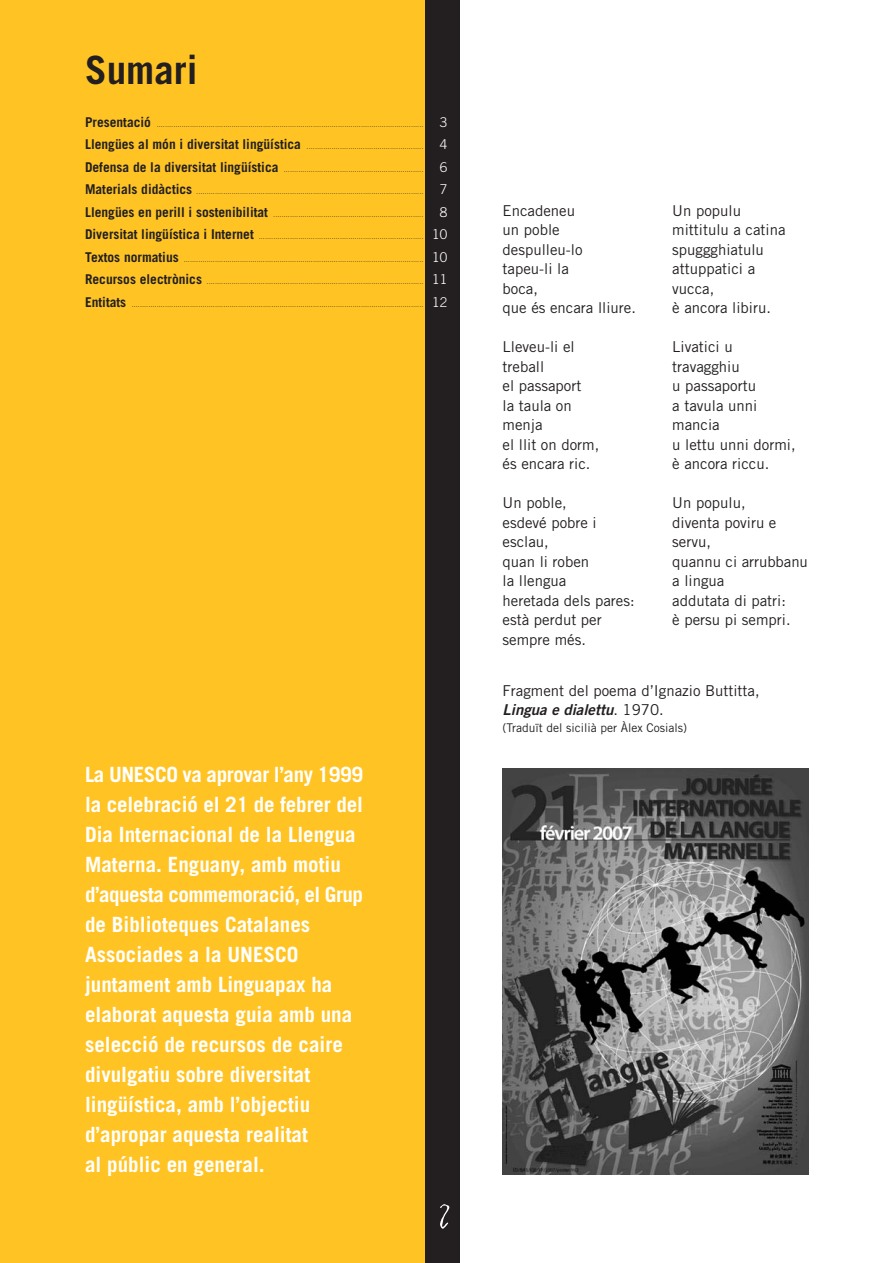
<style>
.page{position:relative;width:893px;height:1263px;background:#fff}
.page>*{position:absolute;margin:0;border:0;box-sizing:border-box;transform-origin:0 0}
.t1{font:57.3px "Rougfhouse";color:#fff}
.t2{font:700 39px "Trade Gothic";color:#231f20}
.t3{font:700 21px/30px "Trade Gothic";color:#fff}
.t4{font:15px/19.5px "Trade Gothic";color:#231f20}
.t5{font:italic 15px "Trade Gothic Bold Two";color:#231f20}
.t6{font:300 13.5px/22.5px "Trade Gothic";color:#fff;text-align:center}
.t7{font:12px "Trade Gothic";color:#231f20}
.t8{font:300 7.5px "Trade Gothic";color:#231f20}
.s1{font-weight:700;font-size:13.5px}
.s2{font-family:"Trade Gothic";font-style:normal}
</style>
<div class="page">
<div style="left:0;top:0;width:425px;height:1263px;background:#ffc424"></div>
<div style="left:425px;top:0;width:34px;height:1263px;background:#231f20"></div>
<img style="left:503px;top:769px;width:305px;height:406px">
<h2 class="t2" style="left:85px;top:56px;width:114px">Sumari</h2>
<p class="t8" style="left:85px;top:121px;width:340px"><span class="s1">Presentació</span> ................................................................................................................................</p>
<p class="t8" style="left:85px;top:144px;width:340px"><span class="s1">Llengües al món i diversitat lingüística</span> ........................................................</p>
<p class="t8" style="left:85px;top:166px;width:340px"><span class="s1">Defensa de la diversitat lingüística</span> ...................................................................</p>
<p class="t8" style="left:85px;top:189px;width:340px"><span class="s1">Materials didàctics</span> .............................................................................................................</p>
<p class="t8" style="left:85px;top:211px;width:340px"><span class="s1">Llengües en perill i sostenibilitat</span> ........................................................................</p>
<p class="t8" style="left:85px;top:234px;width:340px"><span class="s1">Diversitat lingüística i Internet</span> ...............................................................................</p>
<p class="t8" style="left:85px;top:256px;width:340px"><span class="s1">Textos normatius</span> ...................................................................................................................</p>
<p class="t8" style="left:85px;top:279px;width:340px"><span class="s1">Recursos electrònics</span> ........................................................................................................</p>
<p class="t8" style="left:85px;top:301px;width:340px"><span class="s1">Entitats</span> ............................................................................................................................................</p>
<h3 class="t6" style="left:432px;top:112px;width:17px">3<br>4<br>6<br>7<br>8<br>10<br>10<br>11<br>12</h3>
<p class="t3" style="left:85px;top:762px;width:280px">La UNESCO va aprovar l’any 1999 la celebració el 21 de febrer del<br>Dia Internacional de la Llengua<br>Materna. Enguany, amb motiu d’aquesta commemoració, el Grup de Biblioteques Catalanes<br>Associades a la UNESCO juntament amb Linguapax ha elaborat aquesta guia amb una selecció de recursos de caire divulgatiu sobre diversitat lingüística, amb l’objectiu d’apropar aquesta realitat<br>al públic en general.</p>
<h1 class="t1" style="left:435px;top:1170px;width:20px">2</h1>
<h3 class="t4" style="left:503px;top:202px;width:135px">Encadeneu<br>un poble despulleu-lo tapeu-li la<br>boca,<br>que és encara lliure.</h3>
<h3 class="t4" style="left:503px;top:339px;width:98px">Lleveu-li el treball<br>el passaport<br>la taula on menja<br>el llit on dorm, és encara ric.</h3>
<h3 class="t4" style="left:503px;top:495px;width:134px">Un poble,<br>esdevé pobre i esclau,<br>quan li roben<br>la llengua<br>heretada dels pares: està perdut per sempre més.</h3>
<h3 class="t4" style="left:672px;top:202px;width:115px">Un populu mittitulu a catina spuggghiatulu attuppatici a vucca,<br>è ancora libiru.</h3>
<h3 class="t4" style="left:672px;top:338px;width:125px">Livatici u travagghiu<br>u passaportu<br>a tavula unni mancia<br>u lettu unni dormi, è ancora riccu.</h3>
<h3 class="t4" style="left:672px;top:495px;width:137px">Un populu,<br>diventa poviru e servu,<br>quannu ci arrubbanu a lingua<br>addutata di patri:<br>è persu pi sempri.</h3>
<h3 class="t4" style="left:503px;top:682px;width:259px">Fragment del poema d’Ignazio Buttitta,</h3>
<h3 class="t5" style="left:503px;top:704px;width:163px">Lingua e dialettu<span class="s2">. 1 9 7 0 .</span></h3>
<h3 class="t7" style="left:503px;top:723px;width:186px">(Traduït del sicilià per Àlex Cosials)</h3>
</div>
